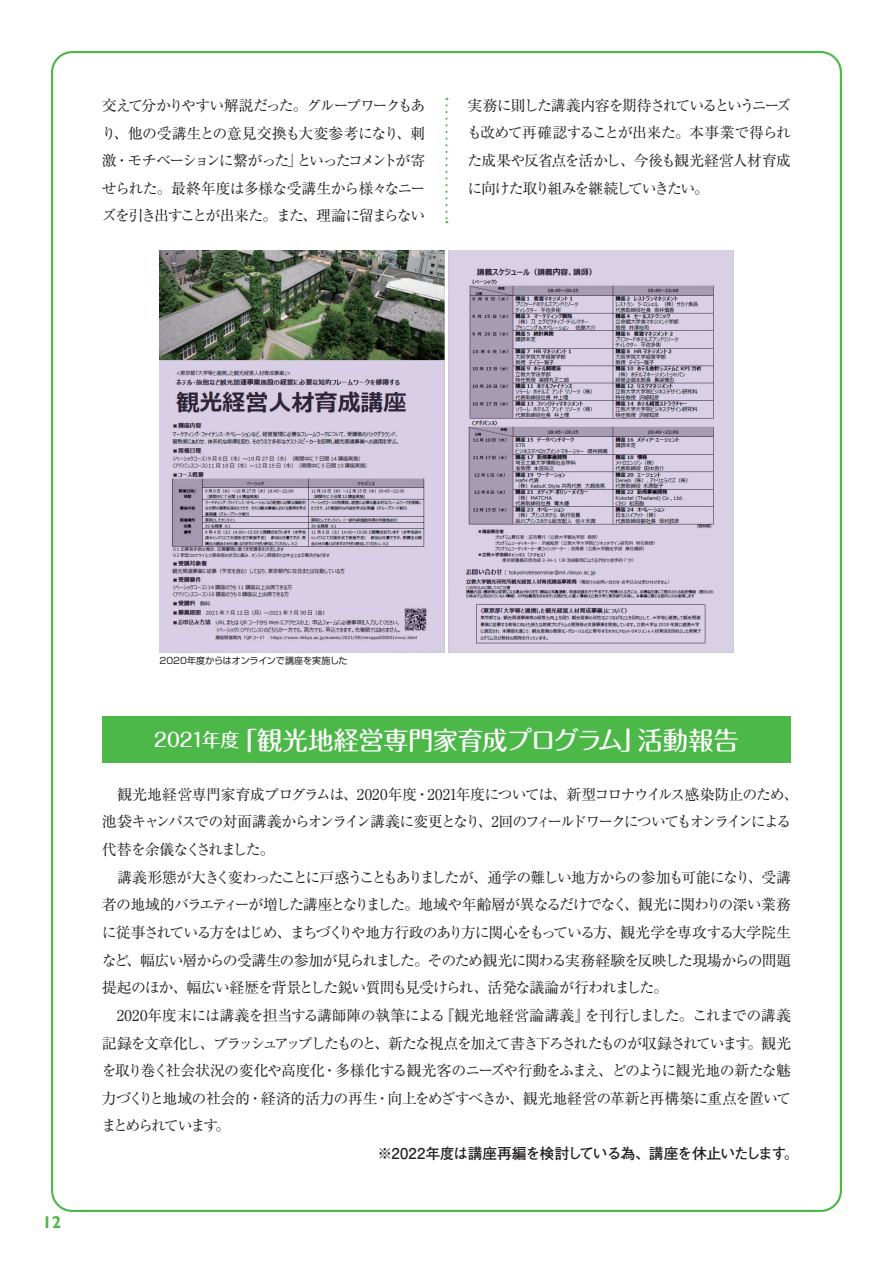
<style>
.page{position:relative;width:893px;height:1263px;background:#fff}
.page>*{position:absolute;margin:0;border:0;box-sizing:border-box;transform-origin:0 0}
.t1{font:500 25.5px "Maru Fo Pro";letter-spacing:-.025em;color:#fff}
.t2{font:700 16.95px "Gill Sans";color:#4cb848}
.t3{font:14.85px/27.6px "Ryumin Pro";letter-spacing:-.075em;color:#231f20;text-align:justify}
.t4{font:700 14.85px "Futo Go B101 Pr 6 N";letter-spacing:-.06em;color:#231f20}
.t5{font:9px "Shin Go Pro";letter-spacing:-.005em;color:#231f20}
.s1{font-size:19.2px}
</style>
<div class="page">
<hr style="left:892px;top:51px;width:1px;height:1161px;background:#d2e8ca">
<div style="left:102px;top:716px;width:689px;height:47px;background:#4cb848"></div>
<img style="left:449px;top:251px;width:284px;height:402px">
<img style="left:159px;top:251px;width:285px;height:402px">
<svg style="left:445px;top:98px;width:3px;height:125px"></svg>
<p class="t3" style="left:101px;top:90px;width:326px">交えて分かりやすい解説だった。グループワークもあり、他の受講生との意見交換も大変参考になり、刺激・モチベーションに繋がった」といったコメントが寄せられた。最終年度は多様な受講生から様々なニーズを引き出すことが出来た。また、理論に留まらない</p>
<p class="t3" style="left:467px;top:90px;width:325px">実務に則した講義内容を期待されているというニーズも改めて再確認することが出来た。本事業で得られた成果や反省点を活かし、今後も観光経営人材育成に向けた取り組みを継続していきたい。</p>
<p class="t2" style="left:43px;top:1212px;width:20px">12</p>
<p class="t5" style="left:159px;top:654px;width:190px">2020年度からはオンラインで講座を実施した</p>
<h1 class="t1" style="left:154px;top:720px;width:587px"><span class="s1">2021年度</span>「観光地経営専門家育成プログラム」活動報告</h1>
<p class="t3" style="left:102px;top:779px;width:699px;text-align:left">　観光地経営専門家育成プログラムは、2020年度・2021年度については、新型コロナウイルス感染防止のため、池袋キャンパスでの対面講義からオンライン講義に変更となり、2回のフィールドワークについてもオンラインによる代替を余儀なくされました。<br>　講義形態が大きく変わったことに戸惑うこともありましたが、通学の難しい地方からの参加も可能になり、受講者の地域的バラエティーが増した講座となりました。地域や年齢層が異なるだけでなく、観光に関わりの深い業務に従事されている方をはじめ、まちづくりや地方行政のあり方に関心をもっている方、観光学を専攻する大学院生など、幅広い層からの受講生の参加が見られました。そのため観光に関わる実務経験を反映した現場からの問題提起のほか、幅広い経歴を背景とした鋭い質問も見受けられ、活発な議論が行われました。<br>　2020年度末には講義を担当する講師陣の執筆による『観光地経営論講義』を刊行しました。これまでの講義記録を文章化し、ブラッシュアップしたものと、新たな視点を加えて書き下ろされたものが収録されています。観光を取り巻く社会状況の変化や高度化・多様化する観光客のニーズや行動をふまえ、どのように観光地の新たな魅力づくりと地域の社会的・経済的活力の再生・向上をめざすべきか、観光地経営の革新と再構築に重点を置いてまとめられています。</p>
<p class="t4" style="left:377px;top:1141px;width:423px">※2022年度は講座再編を検討している為、講座を休止いたします。</p>
</div>
